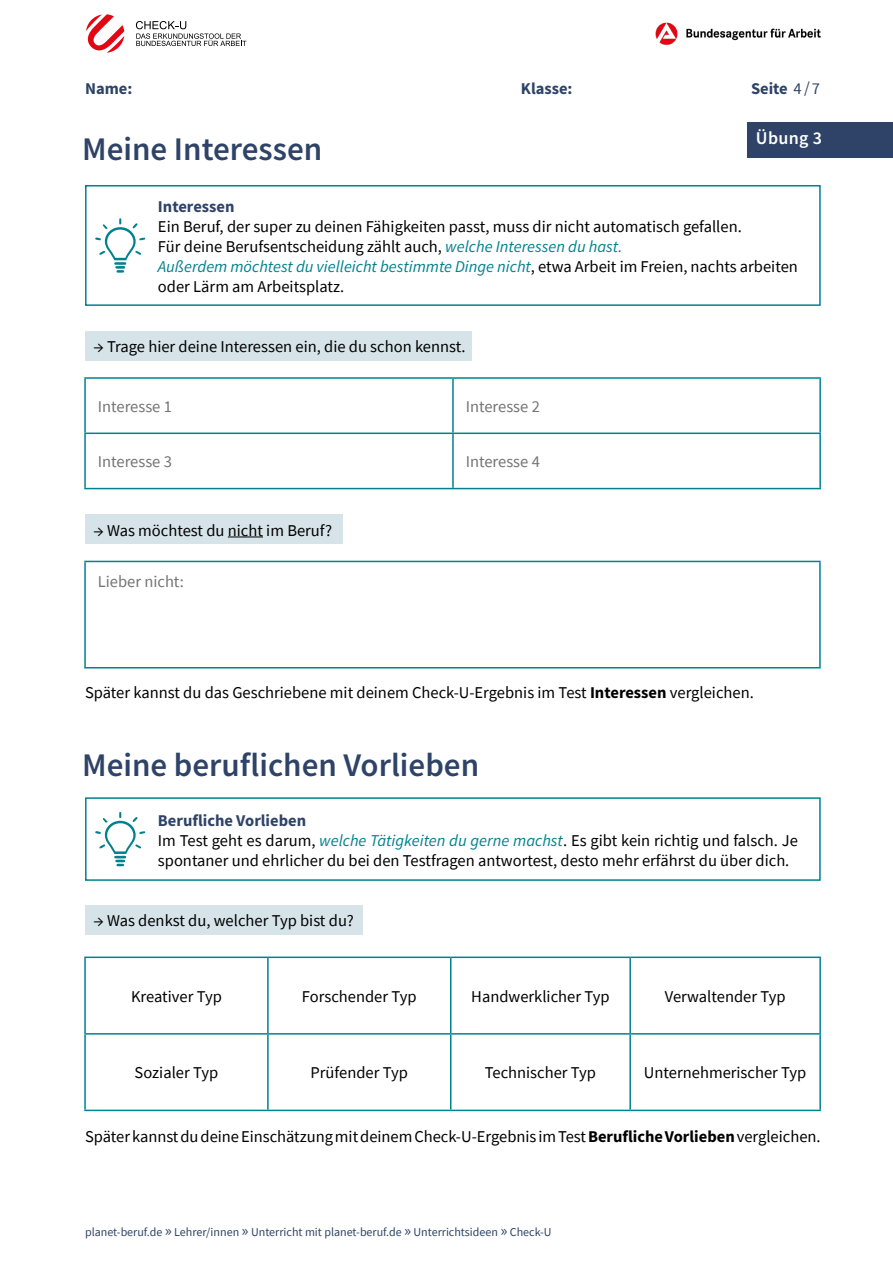
<style>
.page{position:relative;width:893px;height:1263px;background:#fff}
.page>*{position:absolute;margin:0;border:0;box-sizing:border-box;transform-origin:0 0}
.t1{font:600 33px "Source Sans Pro";color:#2e4367}
.t2{font:600 18px "Source Sans Pro";letter-spacing:.02em;color:#fff}
.Fließtext_Beitrag{font:16.5px/19.8px "Source Sans Pro";color:#000}
.Markierter_Fließtext{font:16.5px "Source Sans Pro";color:#000}
.t3{font:16.5px "Source Sans Pro";color:#737473}
.t4{font:700 16.5px "Source Sans Pro";color:#2e4367}
.t5{font:12px "Source Sans Pro";color:#2e4367}
.s1{font-weight:400}
.s2{font-style:italic;color:#00828e}
.s3{font-weight:700}
.s4{font-size:16.5px}
</style>
<div class="page">
<img style="left:655px;top:22px;width:166px;height:23px">
<svg style="left:86px;top:14px;width:38px;height:39px"></svg>
<svg style="left:136px;top:21px;width:110px;height:25px"></svg>
<div style="left:747px;top:122px;width:146px;height:35px;background:#2e4367"></div>
<div style="left:85px;top:185px;width:736px;height:121px;border:2px solid #00828e"></div>
<div style="left:85px;top:797px;width:736px;height:84px;border:2px solid #00828e"></div>
<svg style="left:95px;top:218px;width:50px;height:55px"></svg>
<svg style="left:95px;top:812px;width:50px;height:54px"></svg>
<div style="left:85px;top:331px;width:387px;height:30px;background:#d6e3e8"></div>
<div style="left:85px;top:515px;width:257px;height:29px;background:#d6e3e8"></div>
<hr style="left:228px;top:536px;width:35px;height:1px;background:#000">
<div style="left:85px;top:905px;width:277px;height:29px;background:#d6e3e8"></div>
<hr style="left:84px;top:377px;width:369px;height:2px;background:#00828e">
<hr style="left:84px;top:379px;width:2px;height:53px;background:#00828e">
<hr style="left:453px;top:377px;width:368px;height:2px;background:#00828e">
<hr style="left:452px;top:379px;width:2px;height:53px;background:#00828e">
<hr style="left:819px;top:379px;width:2px;height:53px;background:#00828e">
<hr style="left:84px;top:432px;width:369px;height:2px;background:#00828e">
<hr style="left:84px;top:434px;width:2px;height:54px;background:#00828e">
<hr style="left:453px;top:432px;width:368px;height:2px;background:#00828e">
<hr style="left:452px;top:434px;width:2px;height:54px;background:#00828e">
<hr style="left:819px;top:434px;width:2px;height:54px;background:#00828e">
<hr style="left:84px;top:488px;width:369px;height:1px;background:#00828e">
<hr style="left:453px;top:488px;width:368px;height:1px;background:#00828e">
<hr style="left:84px;top:956px;width:184px;height:2px;background:#00828e">
<hr style="left:84px;top:958px;width:2px;height:75px;background:#00828e">
<hr style="left:268px;top:956px;width:183px;height:2px;background:#00828e">
<hr style="left:267px;top:958px;width:2px;height:75px;background:#00828e">
<hr style="left:451px;top:956px;width:179px;height:2px;background:#00828e">
<hr style="left:450px;top:958px;width:1px;height:75px;background:#00828e">
<hr style="left:630px;top:956px;width:191px;height:2px;background:#00828e">
<hr style="left:629px;top:958px;width:2px;height:75px;background:#00828e">
<hr style="left:819px;top:958px;width:2px;height:75px;background:#00828e">
<hr style="left:84px;top:1033px;width:184px;height:1px;background:#00828e">
<hr style="left:84px;top:1034px;width:2px;height:76px;background:#00828e">
<hr style="left:268px;top:1033px;width:183px;height:1px;background:#00828e">
<hr style="left:267px;top:1034px;width:2px;height:76px;background:#00828e">
<hr style="left:451px;top:1033px;width:179px;height:1px;background:#00828e">
<hr style="left:450px;top:1034px;width:1px;height:76px;background:#00828e">
<hr style="left:630px;top:1033px;width:191px;height:1px;background:#00828e">
<hr style="left:629px;top:1034px;width:2px;height:76px;background:#00828e">
<hr style="left:819px;top:1034px;width:2px;height:76px;background:#00828e">
<hr style="left:84px;top:1110px;width:184px;height:1px;background:#00828e">
<hr style="left:268px;top:1110px;width:183px;height:1px;background:#00828e">
<hr style="left:451px;top:1110px;width:179px;height:1px;background:#00828e">
<hr style="left:630px;top:1110px;width:191px;height:1px;background:#00828e">
<hr style="left:84px;top:561px;width:737px;height:1px;background:#00828e">
<hr style="left:84px;top:562px;width:2px;height:105px;background:#00828e">
<hr style="left:819px;top:562px;width:2px;height:105px;background:#00828e">
<hr style="left:84px;top:667px;width:737px;height:1px;background:#00828e">
<p class="t4" style="left:85px;top:77px;width:49px">Name:</p>
<p class="t4" style="left:521px;top:77px;width:53px">Klasse:</p>
<h2 class="t1" style="left:82px;top:128px;width:242px">Meine Interessen</h2>
<p class="t4" style="left:751px;top:77px;width:71px">Seite <span class="s1">4 / 7</span></p>
<h1 class="t2" style="left:756px;top:126px;width:68px">Übung 3</h1>
<h3 class="t4" style="left:158px;top:196px;width:78px">Interessen</h3>
<p class="Fließtext_Beitrag" style="left:158px;top:217px;width:585px">Ein Beruf, der super zu deinen Fähigkeiten passt, muss dir nicht automatisch gefallen.</p>
<p class="Fließtext_Beitrag" style="left:158px;top:237px;width:466px">Für deine Berufsentscheidung zählt auch, <span class="s2">welche Interessen du hast.</span></p>
<p class="Fließtext_Beitrag" style="left:158px;top:256px;width:641px"><span class="s2">Außerdem möchtest du vielleicht bestimmte Dinge nicht</span>, etwa Arbeit im Freien, nachts arbeiten oder Lärm am Arbeitsplatz.</p>
<p class="Markierter_Fließtext" style="left:94px;top:336px;width:373px">→ Trage hier deine Interessen ein, die du schon kennst.</p>
<p class="t3" style="left:98px;top:396px;width:76px">Interesse 1</p>
<p class="t3" style="left:466px;top:396px;width:76px">Interesse 2</p>
<p class="t3" style="left:98px;top:451px;width:76px">Interesse 3</p>
<p class="t3" style="left:466px;top:451px;width:76px">Interesse 4</p>
<p class="Markierter_Fließtext" style="left:94px;top:520px;width:240px">→ Was möchtest du nicht im Beruf?</p>
<p class="t3" style="left:98px;top:571px;width:88px">Lieber nicht:</p>
<p class="Fließtext_Beitrag" style="left:85px;top:682px;width:670px">Später kannst du das Geschriebene mit deinem Check-U-Ergebnis im Test <span class="s3">Interessen</span> vergleichen.</p>
<h2 class="t1" style="left:82px;top:744px;width:398px">Meine beruflichen Vorlieben</h2>
<h3 class="t4" style="left:158px;top:810px;width:150px">Berufliche Vorlieben</h3>
<p class="Fließtext_Beitrag" style="left:158px;top:831px;width:641px">Im Test geht es darum, <span class="s2">welche Tätigkeiten du gerne machst</span>. Es gibt kein richtig und falsch. Je spontaner und ehrlicher du bei den Testfragen antwortest, desto mehr erfährst du über dich.</p>
<p class="Markierter_Fließtext" style="left:94px;top:910px;width:262px">→ Was denkst du, welcher Typ bist du?</p>
<p class="Fließtext_Beitrag" style="left:131px;top:986px;width:92px">Kreativer Typ</p>
<p class="Fließtext_Beitrag" style="left:302px;top:986px;width:116px">Forschender Typ</p>
<p class="Fließtext_Beitrag" style="left:471px;top:986px;width:140px">Handwerklicher Typ</p>
<p class="Fließtext_Beitrag" style="left:665px;top:986px;width:122px">Verwaltender Typ</p>
<p class="Fließtext_Beitrag" style="left:135px;top:1063px;width:85px">Sozialer Typ</p>
<p class="Fließtext_Beitrag" style="left:311px;top:1063px;width:99px">Prüfender Typ</p>
<p class="Fließtext_Beitrag" style="left:485px;top:1063px;width:113px">Technischer Typ</p>
<p class="Fließtext_Beitrag" style="left:644px;top:1063px;width:164px">Unternehmerischer Typ</p>
<p class="Fließtext_Beitrag" style="left:85px;top:1127px;width:737px">Später kannst du deine Einschätzung mit deinem Check-U-Ergebnis im Test <span class="s3">Berufliche Vorlieben</span> vergleichen.</p>
<p class="t5" style="left:85px;top:1224px;width:468px">planet-beruf.de <span class="s4">»</span> Lehrer/innen <span class="s4">»</span> Unterricht mit planet-beruf.de <span class="s4">»</span> Unterrichtsideen <span class="s4">»</span> Check-U</p>
</div>
